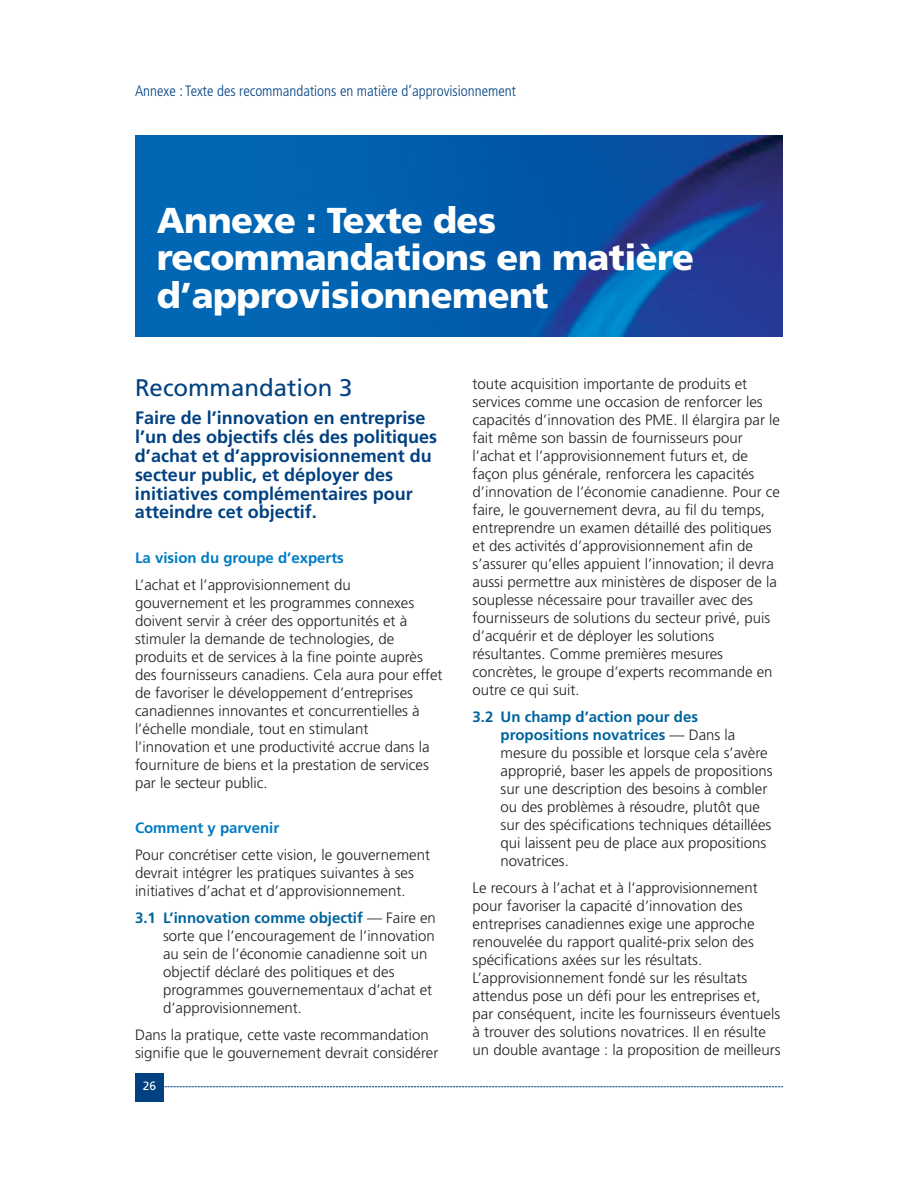
<style>
.page{position:relative;width:918px;height:1188px;background:#fff}
.page>*{position:absolute;margin:0;border:0;box-sizing:border-box;transform-origin:0 0}
.t1{font:900 36px/37.5px "Frutiger LT Std";letter-spacing:-.015em;color:#fff}
.t2{font:24px "Frutiger LT Std";color:#014181}
.t3{font:700 18px/18.9px "Frutiger LT Std";color:#014181}
.t4{font:300 15px/18px "Frutiger LT Std";color:#231f20}
.t5{font:300 condensed 15px "Frutiger";color:#014181}
.t6{font:700 15px "Frutiger LT Std";color:#007bc3}
.t7{font:12px "Frutiger";color:#fff}
.s1{font-weight:700;color:#00649e}
</style>
<div class="page">
<div style="left:135px;top:1073px;width:28px;height:28px;background:#014181"></div>
<img style="left:135px;top:135px;width:648px;height:202px">
<svg style="left:163px;top:1086px;width:620px;height:1px"></svg>
<p class="t5" style="left:135px;top:85px;width:382px">Annexe : Texte des recommandations en matière d’approvisionnement</p>
<h1 class="t1" style="left:157px;top:204px;width:539px">Annexe : Texte des recommandations en matière d’approvisionnement</h1>
<h2 class="t2" style="left:135px;top:378px;width:219px">Recommandation 3</h2>
<p class="t3" style="left:135px;top:410px;width:304px">Faire de l’innovation en entreprise l’un des objectifs clés des politiques d’achat et d’approvisionnement du secteur public, et déployer des initiatives complémentaires pour atteindre cet objectif.</p>
<p class="t6" style="left:135px;top:552px;width:210px">La vision du groupe d’experts</p>
<p class="t4" style="left:135px;top:577px;width:309px">L’achat et l’approvisionnement du gouvernement et les programmes connexes doivent servir à créer des opportunités et à stimuler la demande de technologies, de produits et de services à la fine pointe auprès des fournisseurs canadiens. Cela aura pour effet de favoriser le développement d’entreprises canadiennes innovantes et concurrentielles à l’échelle mondiale, tout en stimulant l’innovation et une productivité accrue dans la fourniture de biens et la prestation de services par le secteur public.</p>
<p class="t6" style="left:135px;top:822px;width:146px">Comment y parvenir</p>
<p class="t4" style="left:135px;top:847px;width:297px">Pour concrétiser cette vision, le gouvernement devrait intégrer les pratiques suivantes à ses initiatives d’achat et d’approvisionnement.</p>
<p class="t4" style="left:163px;top:910px;width:274px;text-indent:-28px"><span class="s1">3.1 L’innovation comme objectif</span> — Faire en sorte que l’encouragement de l’innovation au sein de l’économie canadienne soit un objectif déclaré des politiques et des programmes gouvernementaux d’achat et d’approvisionnement.</p>
<p class="t4" style="left:135px;top:1027px;width:305px">Dans la pratique, cette vaste recommandation signifie que le gouvernement devrait considérer</p>
<p class="t7" style="left:143px;top:1081px;width:15px">26</p>
<p class="t4" style="left:472px;top:376px;width:309px">toute acquisition importante de produits et services comme une occasion de renforcer les capacités d’innovation des PME. Il élargira par le fait même son bassin de fournisseurs pour l’achat et l’approvisionnement futurs et, de façon plus générale, renforcera les capacités d’innovation de l’économie canadienne. Pour ce faire, le gouvernement devra, au fil du temps, entreprendre un examen détaillé des politiques et des activités d’approvisionnement afin de s’assurer qu’elles appuient l’innovation; il devra aussi permettre aux ministères de disposer de la souplesse nécessaire pour travailler avec des fournisseurs de solutions du secteur privé, puis d’acquérir et de déployer les solutions résultantes. Comme premières mesures concrètes, le groupe d’experts recommande en outre ce qui suit.</p>
<p class="t4" style="left:501px;top:709px;width:274px;text-indent:-28px"><span class="s1">3.2 Un champ d’action pour des propositions novatrices</span> — Dans la mesure du possible et lorsque cela s’avère approprié, baser les appels de propositions sur une description des besoins à combler ou des problèmes à résoudre, plutôt que sur des spécifications techniques détaillées qui laissent peu de place aux propositions novatrices.</p>
<p class="t4" style="left:473px;top:880px;width:310px">Le recours à l’achat et à l’approvisionnement pour favoriser la capacité d’innovation des entreprises canadiennes exige une approche renouvelée du rapport qualité-prix selon des spécifications axées sur les résultats.<br>L’approvisionnement fondé sur les résultats attendus pose un défi pour les entreprises et, par conséquent, incite les fournisseurs éventuels à trouver des solutions novatrices. Il en résulte un double avantage : la proposition de meilleurs</p>
</div>
